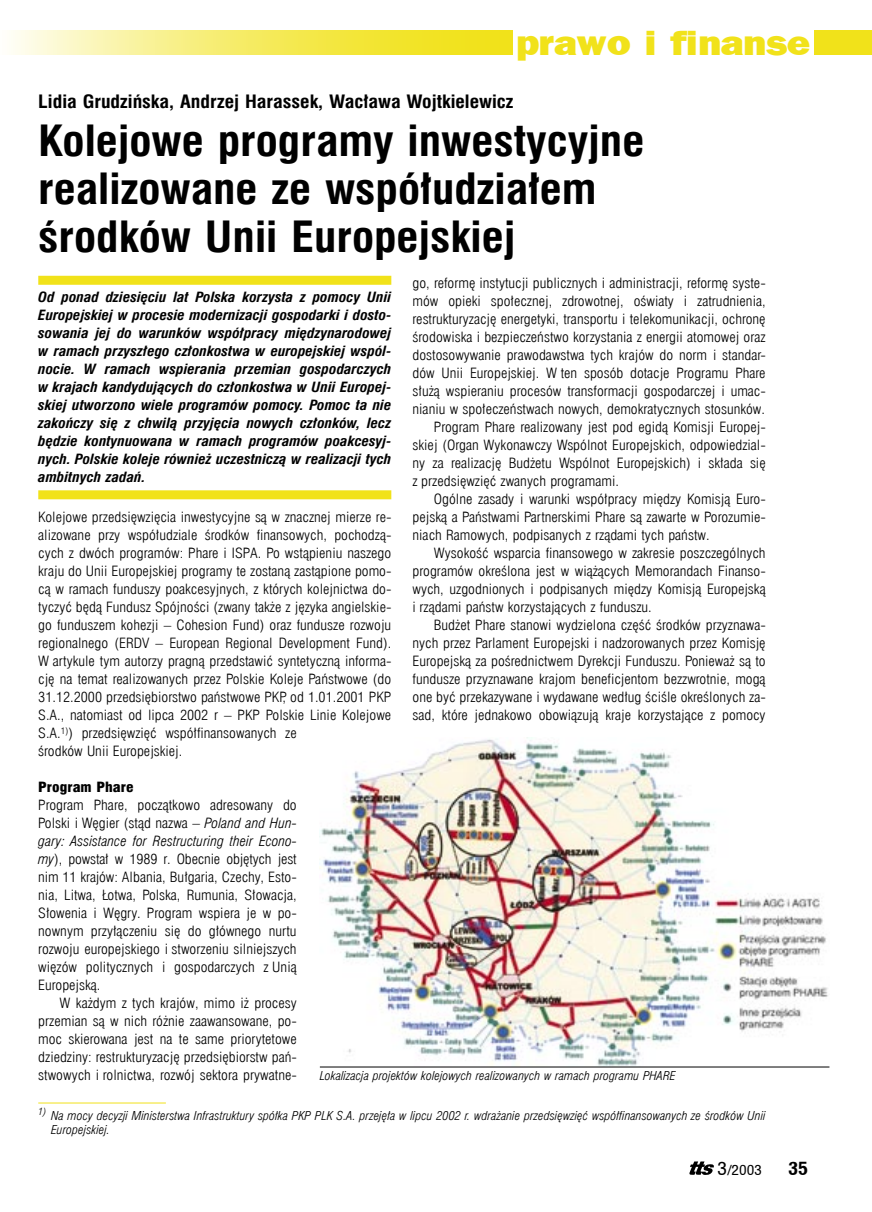
<style>
.page{position:relative;width:872px;height:1212px;background:#fff}
.page>*{position:absolute;margin:0;border:0;box-sizing:border-box;transform-origin:0 0}
.tytuł{font:42px "Swis 721 Cn EU Bold";color:#000;scale:1.1 1}
.tytuł2{font:36px "Frankfurt Goth Hvypl";color:#f1e21a;scale:1.1 1}
.autor{font:18px "Swis 721 Cn EU Bold";color:#000;scale:1.1 1}
.tytuł2-2{font:700 18px "Switzerland Condpl";color:#000;scale:1.1 1}
.tekst{font:13.8px/18px "Swis 721 Lt Cn EU Normal";color:#000;text-align:justify;scale:1.1 1}
.tekst0{font:13.8px/18px "Swis 721 Lt Cn EU Normal";color:#000;text-align:justify;scale:1.1 1}
.wstęp{font:italic 13.8px/18px "Swis 721 Cn EU Bold";color:#000;text-align:justify;scale:1.1 1}
.tytuł1{font:13.8px "Swis 721 Blk Cn EU Normal";color:#000;scale:1.1 1}
.tytuł2-3{font:13.8px "Switzerland Condpl";color:#000;scale:1.1 1}
.tekst1{font:12px/13.5px "Swis 721 Lt Cn EU Italic";color:#000;scale:1.1 1}
.podpis_z_kreską{font:12px "Swis 721 Lt Cn EU Italic";color:#000;scale:1.1 1}
.s1{font-family:"Swis 721 Lt Cn EU Italic"}
.s2{font-size:18px}
</style>
<div class="page">
<div style="left:814px;top:30px;width:58px;height:25px;background:#f1e21a"></div>
<svg style="left:11px;top:30px;width:501px;height:25px;background:#f5ec6b"></svg>
<svg style="left:689px;top:1161px;width:25px;height:14px"></svg>
<div style="left:38px;top:276px;width:353px;height:9px;background:#f1e21a"></div>
<div style="left:38px;top:490px;width:353px;height:9px;background:#f1e21a"></div>
<hr style="left:38px;top:1102px;width:128px;height:1px;background:#f1e21a">
<img style="left:319px;top:738px;width:509px;height:328px">
<hr style="left:320px;top:1066px;width:509px;height:1px;background:#000">
<p class="tytuł2" style="left:516px;top:21px;width:268px">prawo i finanse</p>
<p class="autor" style="left:38px;top:91px;width:433px">Lidia Grudzińska, Andrzej Harassek, Wacława Wojtkielewicz</p>
<p class="tytuł" style="left:38px;top:116px;width:552px">Kolejowe programy inwestycyjne</p>
<p class="tytuł" style="left:38px;top:164px;width:509px">realizowane ze współudziałem</p>
<p class="tytuł" style="left:38px;top:212px;width:435px">środków Unii Europejskiej</p>
<p class="wstęp" style="left:38px;top:288px;width:322px">Od ponad dziesięciu lat Polska korzysta z pomocy Unii Europejskiej w procesie modernizacji gospodarki i dosto&shy;sowania jej do warunków współpracy międzynarodowej w ramach przyszłego członkostwa w europejskiej wspól&shy;nocie. W ramach wspierania przemian gospodarczych w krajach kandydujących do członkostwa w Unii Europej&shy;skiej utworzono wiele programów pomocy. Pomoc ta nie zakończy się z chwilą przyjęcia nowych członków, lecz będzie kontynuowana w ramach programów poakcesyj&shy;nych. Polskie koleje również uczestniczą w realizacji tych ambitnych zadań.</p>
<p class="tekst0" style="left:38px;top:508px;width:322px">Kolejowe przedsięwzięcia inwestycyjne są w znacznej mierze re&shy;alizowane przy współudziale środków finansowych, pochodzą&shy;cych z dwóch programów: Phare i ISPA. Po wstąpieniu naszego kraju do Unii Europejskiej programy te zostaną zastąpione pomo&shy;cą w ramach funduszy poakcesyjnych, z których kolejnictwa do&shy;tyczyć będą Fundusz Spójności (zwany także z języka angielskie&shy;go funduszem kohezji – Cohesion Fund) oraz fundusze rozwoju regionalnego (ERDV – European Regional Development Fund).<br>W artykule tym autorzy pragną przedstawić syntetyczną informa&shy;cję na temat realizowanych przez Polskie Koleje Państwowe (do 31.12.2000 przedsiębiorstwo państwowe PKP, od 1.01.2001 PKP S.A., natomiast od lipca 2002 r – PKP Polskie Linie Kolejowe</p>
<p class="tekst" style="left:412px;top:274px;width:322px">go, reformę instytucji publicznych i administracji, reformę syste&shy;mów opieki społecznej, zdrowotnej, oświaty i zatrudnienia, restrukturyzację energetyki, transportu i telekomunikacji, ochronę środowiska i bezpieczeństwo korzystania z energii atomowej oraz dostosowywanie prawodawstwa tych krajów do norm i standar&shy;dów Unii Europejskiej. W ten sposób dotacje Programu Phare służą wspieraniu procesów transformacji gospodarczej i umac&shy;nianiu w społeczeństwach nowych, demokratycznych stosunków.</p>
<p class="tekst" style="left:412px;top:418px;width:322px;text-indent:21px">Program Phare realizowany jest pod egidą Komisji Europej&shy;skiej (Organ Wykonawczy Wspólnot Europejskich, odpowiedzial&shy;ny za realizację Budżetu Wspólnot Europejskich) i składa się z przedsięwzięć zwanych programami.</p>
<p class="tekst" style="left:412px;top:490px;width:322px;text-indent:21px">Ogólne zasady i warunki współpracy między Komisją Euro&shy;pejską a Państwami Partnerskimi Phare są zawarte w Porozumie&shy;niach Ramowych, podpisanych z rządami tych państw.</p>
<p class="tekst" style="left:412px;top:544px;width:322px;text-indent:21px">Wysokość wsparcia finansowego w zakresie poszczególnych programów określona jest w wiążących Memorandach Finanso&shy;wych, uzgodnionych i podpisanych między Komisją Europejską i rządami państw korzystających z funduszu.</p>
<p class="tekst" style="left:412px;top:616px;width:322px;text-indent:21px">Budżet Phare stanowi wydzielona część środków przyznawa&shy;nych przez Parlament Europejski i nadzorowanych przez Komisję Europejską za pośrednictwem Dyrekcji Funduszu. Ponieważ są to fundusze przyznawane krajom beneficjentom bezzwrotnie, mogą one być przekazywane i wydawane według ściśle określonych za&shy;sad, które jednakowo obowiązują kraje korzystające z pomocy</p>
<p class="tekst0" style="left:38px;top:724px;width:236px">S.A.<sup>1)</sup>) przedsięwzięć współfinansowanych ze środków Unii Europejskiej.</p>
<p class="tytuł1" style="left:38px;top:778px;width:88px">Program Phare</p>
<p class="tekst0" style="left:38px;top:796px;width:236px">Program Phare, początkowo adresowany do Polski i Węgier (stąd nazwa – <span class="s1">Poland and Hun&shy;gary: Assistance for Restructuring their Econo&shy;my</span>), powstał w 1989 r. Obecnie objętych jest nim 11 krajów: Albania, Bułgaria, Czechy, Esto&shy;nia, Litwa, Łotwa, Polska, Rumunia, Słowacja, Słowenia i Węgry. Program wspiera je w po&shy;nownym przyłączeniu się do głównego nurtu rozwoju europejskiego i stworzeniu silniejszych więzów politycznych i gospodarczych z Unią Europejską.</p>
<p class="tekst" style="left:38px;top:994px;width:236px;text-indent:21px">W każdym z tych krajów, mimo iż procesy przemian są w nich różnie zaawansowane, po&shy;moc skierowana jest na te same priorytetowe dziedziny: restrukturyzację przedsiębiorstw pań&shy;stwowych i rolnictwa, rozwój sektora prywatne-</p>
<p class="podpis_z_kreską" style="left:320px;top:1068px;width:325px">Lokalizacja projektów kolejowych realizowanych w ramach programu PHARE</p>
<p class="tekst1" style="left:51px;top:1110px;width:651px;text-indent:-13px"><sup>1)</sup> Na mocy decyzji Ministerstwa Infrastruktury spółka PKP PLK S.A. przejęła w lipcu 2002 r. wdrażanie przedsięwzięć współfinansowanych ze środków Unii<br>Europejskiej.</p>
<p class="tytuł2-3" style="left:717px;top:1160px;width:42px"><span class="s2">3</span>/2003</p>
<p class="tytuł2-2" style="left:788px;top:1157px;width:19px">35</p>
</div>
